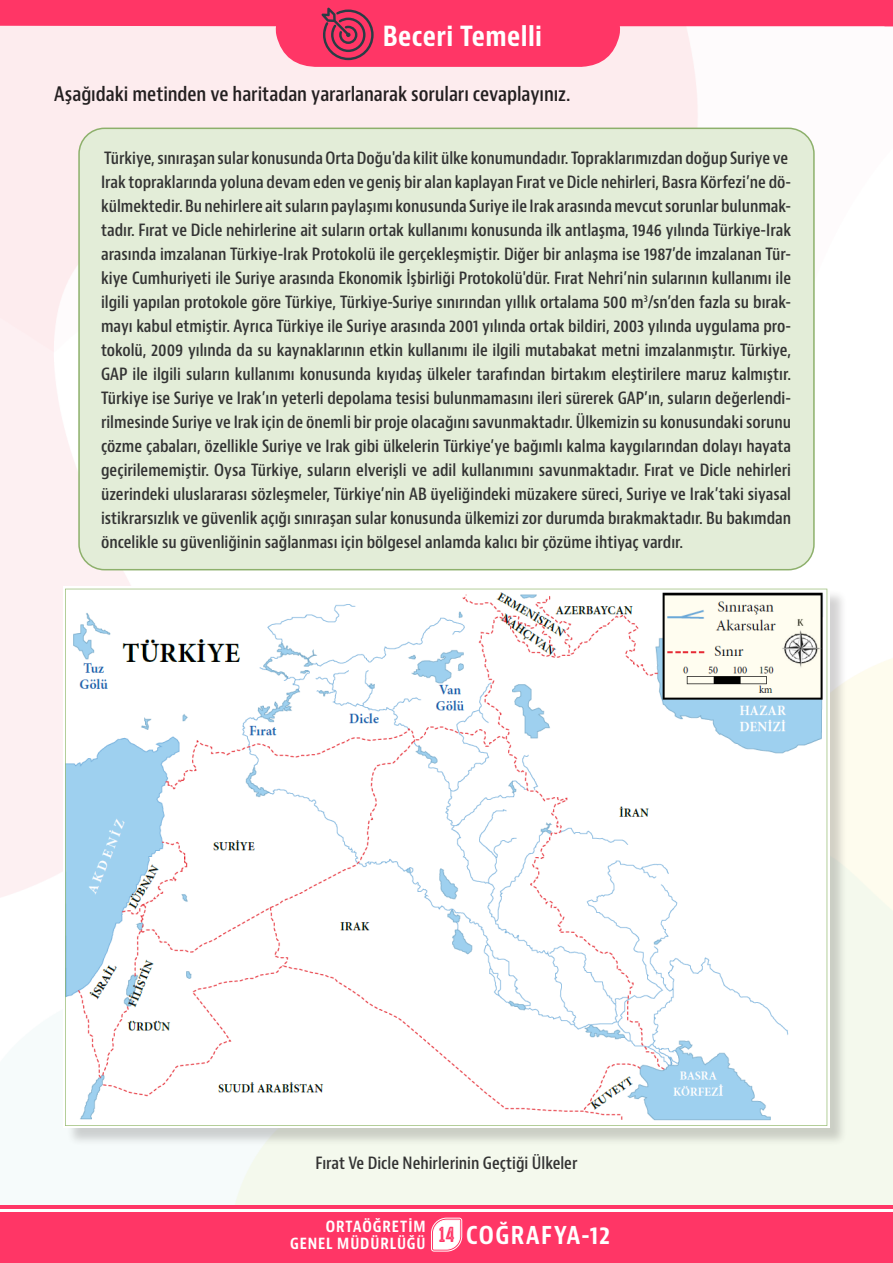
<style>
.page{position:relative;width:893px;height:1263px;background:#fff}
.page>*{position:absolute;margin:0;border:0;box-sizing:border-box;transform-origin:0 0}
.etkinlikadı{font:700 condensed 27px "Bernino Sans";letter-spacing:.015em;color:#fff}
.t1{font:700 condensed 24px "Bernino Sans";letter-spacing:.055em;color:#fff}
.alt_baslik{font:600 condensed 19.5px "Bernino Sans";letter-spacing:-.005em;color:#231f20}
.gövde_metin{font:600 condensed 16.5px/24px "Bernino Sans";color:#333}
.SEMİBOLD_METİN_GİRİN{font:600 condensed 16.5px "Bernino Sans";color:#333}
.t2{font:700 condensed 15px/17.2px "Bernino Sans";letter-spacing:.06em;color:#fff;text-align:right}
.s1{font-family:"High Voltage Rough";font-weight:400;font-stretch:normal;font-size:19.5px;color:#ff3666}
</style>
<div class="page">
<div style="left:0;top:67px;width:608px;height:7px;background:#fdecee"></div>
<hr style="left:0;top:1205px;width:893px;height:4px;background:#ff3666">
<div style="left:0;top:1212px;width:893px;height:51px;background:#ff3666"></div>
<svg style="left:0;top:0;width:893px;height:67px;background:#fe819f"></svg>
<svg style="left:430px;top:1217px;width:33px;height:35px"></svg>
<svg style="left:321px;top:8px;width:53px;height:52px;background:#be375b"></svg>
<div style="left:79px;top:128px;width:735px;height:442px;background:#e3edd8;border-radius:26px"></div>
<div style="left:78px;top:128px;width:737px;height:442px;border:2px solid #8db06b;border-radius:26px"></div>
<div style="left:66px;top:589px;width:782px;height:557px;background:#231f20;opacity:.2"></div>
<img style="left:65px;top:588px;width:764px;height:539px">
<p class="etkinlikadı" style="left:383px;top:20px;width:161px">Beceri Temelli</p>
<p class="alt_baslik" style="left:54px;top:82px;width:518px">Aşağıdaki metinden ve haritadan yararlanarak soruları cevaplayınız.</p>
<p class="gövde_metin" style="left:101px;top:146px;width:692px">Türkiye, sınıraşan sular konusunda Orta Doğu'da kilit ülke konumundadır. Topraklarımızdan doğup Suriye ve Irak topraklarında yoluna devam eden ve geniş bir alan kaplayan Fırat ve Dicle nehirleri, Basra Körfezi’ne dö&shy;külmektedir. Bu nehirlere ait suların paylaşımı konusunda Suriye ile Irak arasında mevcut sorunlar bulunmak&shy;tadır. Fırat ve Dicle nehirlerine ait suların ortak kullanımı konusunda ilk antlaşma, 1946 yılında Türkiye-Irak arasında imzalanan Türkiye-Irak Protokolü ile gerçekleşmiştir. Diğer bir anlaşma ise 1987’de imzalanan Tür&shy;kiye Cumhuriyeti ile Suriye arasında Ekonomik İşbirliği Protokolü'dür. Fırat Nehri’nin sularının kullanımı ile ilgili yapılan protokole göre Türkiye, Türkiye-Suriye sınırından yıllık ortalama 500 m<sup>3</sup>/sn’den fazla su bırak&shy;mayı kabul etmiştir. Ayrıca Türkiye ile Suriye arasında 2001 yılında ortak bildiri, 2003 yılında uygulama pro&shy;tokolü, 2009 yılında da su kaynaklarının etkin kullanımı ile ilgili mutabakat metni imzalanmıştır. Türkiye, GAP ile ilgili suların kullanımı konusunda kıyıdaş ülkeler tarafından birtakım eleştirilere maruz kalmıştır.<br>Türkiye ise Suriye ve Irak’ın yeterli depolama tesisi bulunmamasını ileri sürerek GAP’ın, suların değerlendi&shy;rilmesinde Suriye ve Irak için de önemli bir proje olacağını savunmaktadır. Ülkemizin su konusundaki sorunu çözme çabaları, özellikle Suriye ve Irak gibi ülkelerin Türkiye’ye bağımlı kalma kaygılarından dolayı hayata geçirilememiştir. Oysa Türkiye, suların elverişli ve adil kullanımını savunmaktadır. Fırat ve Dicle nehirleri üzerindeki uluslararası sözleşmeler, Türkiye’nin AB üyeliğindeki müzakere süreci, Suriye ve Irak’taki siyasal istikrarsızlık ve güvenlik açığı sınıraşan sular konusunda ülkemizi zor durumda bırakmaktadır. Bu bakımdan öncelikle su güvenliğinin sağlanması için bölgesel anlamda kalıcı bir çözüme ihtiyaç vardır.</p>
<p class="SEMİBOLD_METİN_GİRİN" style="left:316px;top:1152px;width:263px">Fırat Ve Dicle Nehirlerinin Geçtiği Ülkeler</p>
<p class="t2" style="left:290px;top:1218px;width:137px">ORTAÖĞRETİM<br>GENEL MÜDÜRLÜĞÜ</p>
<h2 class="t1" style="left:439px;top:1221px;width:173px"><span class="s1">14</span> COĞRAFYA-12</h2>
</div>
